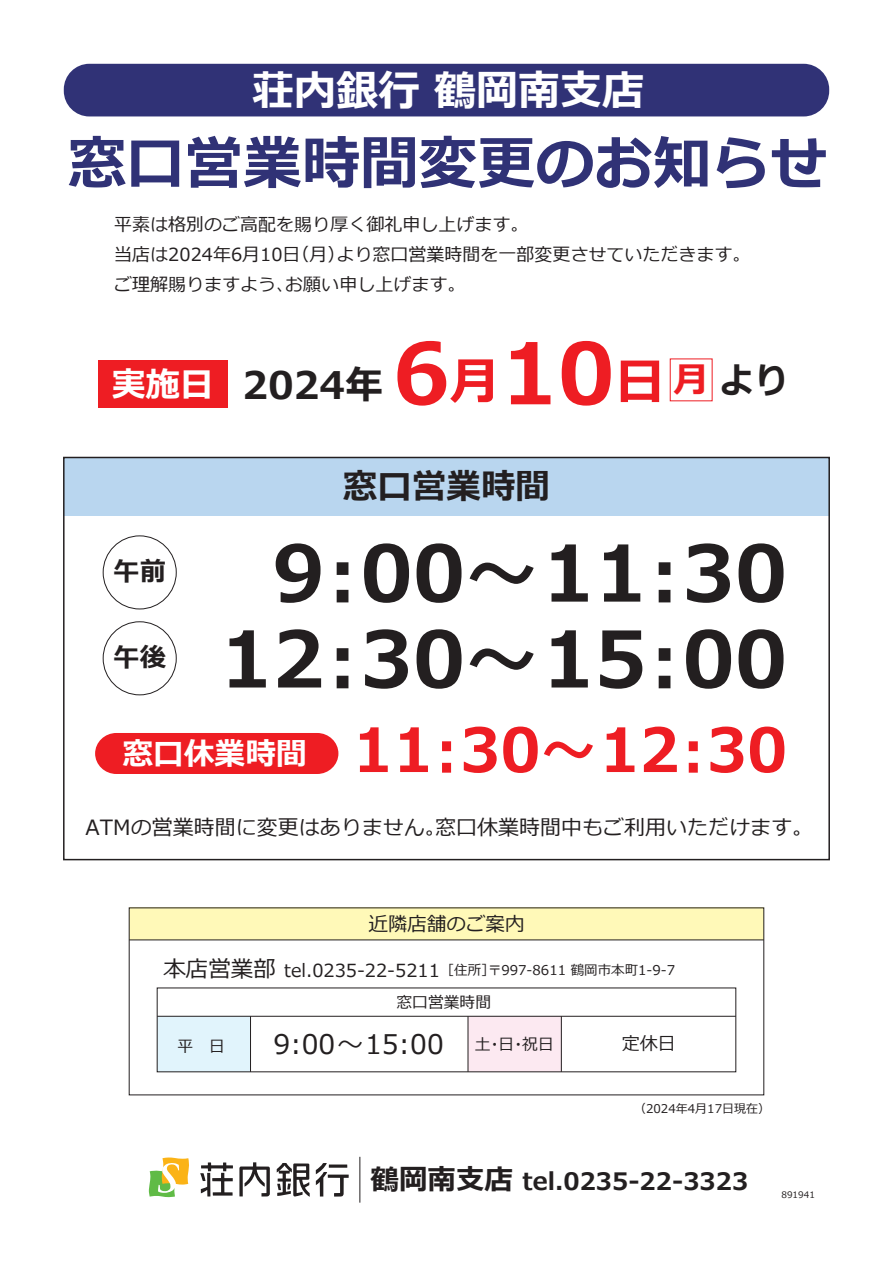
<style>
.page{position:relative;width:893px;height:1263px;background:#fff}
.page>*{position:absolute;margin:0;border:0;box-sizing:border-box;transform-origin:0 0}
.t1{font:700 84.45px "Meiryo";color:#ee1d23}
.t2{font:700 77.55px "Meiryo";color:#231f20}
.t3{font:700 60.6px "Meiryo";color:#ee1d23}
.t4{font:700 58.5px "Meiryo";color:#303276}
.t5{font:700 42px "Meiryo";color:#fff}
.t6{font:700 37.95px "Meiryo";color:#231f20}
.t7{font:700 34.5px "Meiryo";color:#231f20}
.t8{font:27px "Meiryo";color:#231f20}
.t9{font:700 26.4px "Meiryo";color:#231f20}
.t10{font:700 24px "Meiryo";color:#231f20}
.t11{font:21px "Meiryo";color:#231f20}
.t12{font:19.5px "Meiryo";color:#231f20}
.t13{font:18px/30px "Meiryo";color:#231f20}
.t14{font:15.75px "Meiryo";color:#231f20}
.t15{font:13.5px "Meiryo";color:#231f20}
.t16{font:12px "Meiryo";color:#231f20}
.t17{font:9px "Meiryo";color:#231f20}
.s1{font-size:34.05px;color:#fff}
.s2{font-size:50.7px}
.s3{font-size:35.85px}
.s4{font-size:34.65px;color:#231f20}
.s5{font-size:70.95px}
.s6{font-size:69.3px}
.s7{font-size:30.75px;color:#fff}
.s8{font-size:55.5px}
.s9{font-size:54.15px}
.s10{font-size:22.5px}
.s11{font-size:18px}
.s12{font-size:28.5px}
</style>
<div class="page">
<div style="left:64px;top:457px;width:765px;height:59px;background:#b9d6ef"></div>
<div style="left:98px;top:360px;width:129px;height:48px;background:#ee1d23"></div>
<div style="left:157px;top:1016px;width:94px;height:56px;background:#e1f4fc"></div>
<div style="left:468px;top:1016px;width:93px;height:56px;background:#fce9f1"></div>
<div style="left:95px;top:733px;width:243px;height:41px;background:#ee1d23"></div>
<div style="left:103px;top:535px;width:74px;height:74px;border:1px solid #231f20;border-radius:50%"></div>
<div style="left:103px;top:621px;width:74px;height:74px;border:1px solid #231f20;border-radius:50%"></div>
<div style="left:63px;top:457px;width:767px;height:403px;border:2px solid #231f20"></div>
<svg style="left:239px;top:1162px;width:31px;height:34px"></svg>
<svg style="left:200px;top:1162px;width:33px;height:34px"></svg>
<svg style="left:316px;top:1163px;width:33px;height:33px"></svg>
<svg style="left:277px;top:1163px;width:33px;height:34px"></svg>
<svg style="left:149px;top:1157px;width:40px;height:40px"></svg>
<hr style="left:359px;top:1157px;width:1px;height:45px;background:#231f20">
<div style="left:129px;top:908px;width:635px;height:32px;background:#fff9b8"></div>
<hr style="left:129px;top:940px;width:635px;height:1px;background:#231f20">
<hr style="left:157px;top:1016px;width:579px;height:1px;background:#231f20">
<hr style="left:250px;top:1016px;width:1px;height:56px;background:#231f20">
<hr style="left:468px;top:1016px;width:1px;height:56px;background:#231f20">
<hr style="left:561px;top:1016px;width:1px;height:56px;background:#231f20">
<div style="left:64px;top:64px;width:765px;height:52px;background:#303276;border-radius:26px"></div>
<h3 class="t5" style="left:252px;top:61px;width:393px">荘内銀行 鶴岡南支店</h3>
<h3 class="t4" style="left:68px;top:122px;width:762px">窓口営業時間変更のお知らせ</h3>
<p class="t13" style="left:114px;top:210px;width:638px">平素は格別のご高配を賜り厚く御礼申し上げます。<br>当店は2024年6月10日（月）より窓口営業時間を一部変更させていただきます。ご理解賜りますよう、お願い申し上げます。</p>
<h3 class="t6" style="left:112px;top:358px;width:273px"><span class="s1">実施日</span> 2024年</h3>
<h1 class="t1" style="left:393px;top:314px;width:398px">6<span class="s2">月</span>10<span class="s2">日</span><span class="s3">月</span><span class="s4">より</span></h1>
<h3 class="t9" style="left:113px;top:553px;width:54px">午前</h3>
<h3 class="t9" style="left:113px;top:639px;width:54px">午後</h3>
<h3 class="t7" style="left:343px;top:462px;width:208px">窓口営業時間</h3>
<h2 class="t2" style="left:272px;top:519px;width:516px">9<span class="s5">︓</span>00<span class="s6">～</span>11<span class="s5">︓</span>30</h2>
<h2 class="t2" style="left:220px;top:605px;width:569px">12<span class="s5">︓</span>30<span class="s6">～</span>15<span class="s5">︓</span>00</h2>
<h3 class="t3" style="left:122px;top:707px;width:666px"><span class="s7">窓口休業時間</span> 11<span class="s8">︓</span>30<span class="s9">～</span>12<span class="s8">︓</span>30</h3>
<p class="t11" style="left:86px;top:813px;width:729px">ATMの営業時間に変更はありません。窓口休業時間中もご利用いただけます。</p>
<p class="t12" style="left:368px;top:910px;width:158px">近隣店舗のご案内</p>
<p class="t15" style="left:163px;top:961px;width:513px"><span class="s10">本店営業部</span> <span class="s11">tel.0235-22-5211</span>［住所］〒997-8611 鶴岡市本町1-9-7</p>
<p class="t14" style="left:396px;top:992px;width:96px">窓口営業時間</p>
<p class="t14" style="left:177px;top:1035px;width:49px">平　日</p>
<h3 class="t8" style="left:273px;top:1025px;width:282px">9:00～15:00 <sup>土・日・祝日</sup></h3>
<p class="t13" style="left:622px;top:1029px;width:55px">定休日</p>
<p class="t16" style="left:634px;top:1101px;width:138px">（2024年4月17日現在）</p>
<h3 class="t10" style="left:371px;top:1164px;width:379px"><span class="s12">鶴岡南支店</span> tel.0235-22-3323</h3>
<p class="t17" style="left:781px;top:1188px;width:35px">891941</p>
</div>
